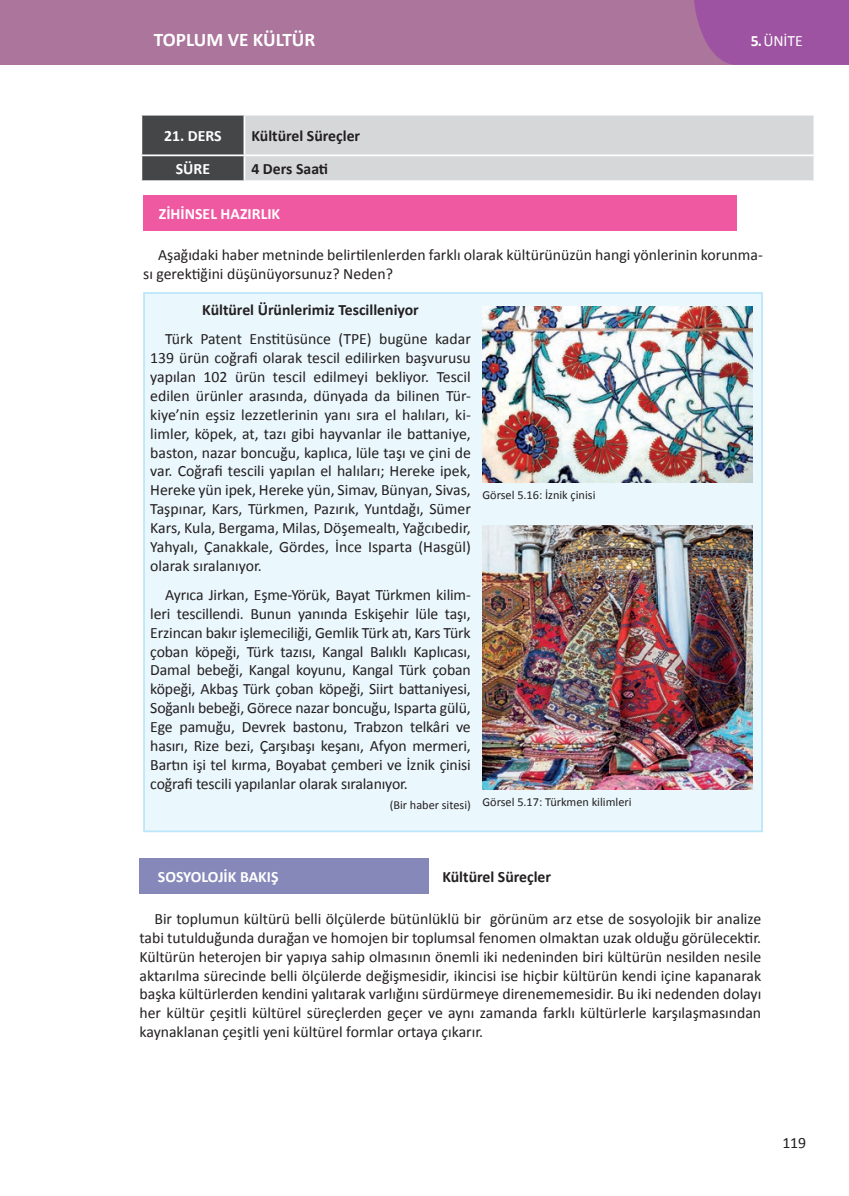
<style>
.page{position:relative;width:849px;height:1196px;background:#fff}
.page>*{position:absolute;margin:0;border:0;box-sizing:border-box;transform-origin:0 0}
.t1{font:700 19.25px "Calibri";color:#fff}
.t2{font:15.75px/18.9px "Calibri";color:#231f20;text-align:justify}
.Düz_Metin{font:700 15.75px "Calibri";color:#231f20}
.sözlük{font:700 15.75px "Calibri";color:#fff}
.ÜNİTE_-KONU_ÜST{font:700 15.75px "Calibri";color:#231f20}
.t3{font:15.75px "Calibri";color:#fff}
.görsel_künye{font:12.25px "Calibri";color:#231f20}
.s1{font-weight:700}
</style>
<div class="page">
<div style="left:0;top:0;width:692px;height:64px;background:#ab759c"></div>
<svg style="left:692px;top:0;width:156px;height:65px;background:#9e55a0"></svg>
<div style="left:143px;top:292px;width:619px;height:540px;background:#eaf7fd;border:2px solid #bce6fa"></div>
<svg style="left:142px;top:116px;width:671px;height:64px;background:#c0c1c3"></svg>
<hr style="left:243px;top:116px;width:2px;height:38px;background:#fff">
<hr style="left:140px;top:154px;width:104px;height:2px;background:#fff">
<hr style="left:244px;top:154px;width:571px;height:2px;background:#fff">
<hr style="left:243px;top:156px;width:2px;height:24px;background:#fff">
<div style="left:143px;top:195px;width:593px;height:36px;background:#ef59a1"></div>
<img style="left:482px;top:307px;width:270px;height:175px">
<img style="left:482px;top:525px;width:270px;height:264px">
<div style="left:139px;top:858px;width:289px;height:35px;background:#8688ba"></div>
<p class="t1" style="left:154px;top:26px;width:163px">TOPLUM VE KÜLTÜR</p>
<p class="t3" style="left:750px;top:30px;width:54px"><span class="s1">5.</span> ÜNİTE</p>
<p class="sözlük" style="left:164px;top:125px;width:59px">21. DERS</p>
<p class="ÜNİTE_-KONU_ÜST" style="left:251px;top:125px;width:110px">Kültürel Süreçler</p>
<p class="sözlük" style="left:176px;top:158px;width:36px">SÜRE</p>
<p class="Düz_Metin" style="left:251px;top:158px;width:78px">4 Ders Saati</p>
<p class="sözlük" style="left:159px;top:202px;width:123px">ZİHİNSEL HAZIRLIK</p>
<p class="t2" style="left:143px;top:245px;width:621px;text-indent:15px">Aşağıdaki haber metninde belirtilenlerden farklı olarak kültürünüzün hangi yönlerinin korunma&shy;sı gerektiğini düşünüyorsunuz? Neden?</p>
<p class="Düz_Metin" style="left:202px;top:299px;width:218px">Kültürel Ürünlerimiz Tescilleniyor</p>
<p class="t2" style="left:150px;top:329px;width:322px;text-indent:15px">Türk Patent Enstitüsünce (TPE) bugüne kadar 139 ürün coğrafi olarak tescil edilirken başvurusu yapılan 102 ürün tescil edilmeyi bekliyor. Tescil edilen ürünler arasında, dünyada da bilinen Tür&shy;kiye’nin eşsiz lezzetlerinin yanı sıra el halıları, ki&shy;limler, köpek, at, tazı gibi hayvanlar ile battaniye, baston, nazar boncuğu, kaplıca, lüle taşı ve çini de var. Coğrafi tescili yapılan el halıları; Hereke ipek, Hereke yün ipek, Hereke yün, Simav, Bünyan, Sivas, Taşpınar, Kars, Türkmen, Pazırık, Yuntdağı, Sümer Kars, Kula, Bergama, Milas, Döşemealtı, Yağcıbedir, Yahyalı, Çanakkale, Gördes, İnce Isparta (Hasgül) olarak sıralanıyor.</p>
<p class="t2" style="left:150px;top:585px;width:322px;text-indent:15px">Ayrıca Jirkan, Eşme-Yörük, Bayat Türkmen kilim&shy;leri tescillendi. Bunun yanında Eskişehir lüle taşı, Erzincan bakır işlemeciliği, Gemlik Türk atı, Kars Türk çoban köpeği, Türk tazısı, Kangal Balıklı Kaplıcası, Damal bebeği, Kangal koyunu, Kangal Türk çoban köpeği, Akbaş Türk çoban köpeği, Siirt battaniyesi, Soğanlı bebeği, Görece nazar boncuğu, Isparta gülü, Ege pamuğu, Devrek bastonu, Trabzon telkâri ve hasırı, Rize bezi, Çarşıbaşı keşanı, Afyon mermeri, Bartın işi tel kırma, Boyabat çemberi ve İznik çinisi coğrafi tescili yapılanlar olarak sıralanıyor.</p>
<p class="görsel_künye" style="left:389px;top:796px;width:83px">(Bir haber sitesi)</p>
<p class="görsel_künye" style="left:482px;top:486px;width:114px">Görsel 5.16: İznik çinisi</p>
<p class="görsel_künye" style="left:482px;top:793px;width:150px">Görsel 5.17: Türkmen kilimleri</p>
<p class="sözlük" style="left:158px;top:865px;width:122px">SOSYOLOJİK BAKIŞ</p>
<p class="Düz_Metin" style="left:442px;top:865px;width:110px">Kültürel Süreçler</p>
<p class="t2" style="left:139px;top:908px;width:623px;text-indent:15px">Bir toplumun kültürü belli ölçülerde bütünlüklü bir görünüm arz etse de sosyolojik bir analize tabi tutulduğunda durağan ve homojen bir toplumsal fenomen olmaktan uzak olduğu görülecektir.<br>Kültürün heterojen bir yapıya sahip olmasının önemli iki nedeninden biri kültürün nesilden nesile aktarılma sürecinde belli ölçülerde değişmesidir, ikincisi ise hiçbir kültürün kendi içine kapanarak başka kültürlerden kendini yalıtarak varlığını sürdürmeye direnememesidir. Bu iki nedenden dolayı her kültür çeşitli kültürel süreçlerden geçer ve aynı zamanda farklı kültürlerle karşılaşmasından kaynaklanan çeşitli yeni kültürel formlar ortaya çıkarır.</p>
<p class="t2" style="left:782px;top:1133px;width:25px">119</p>
</div>
